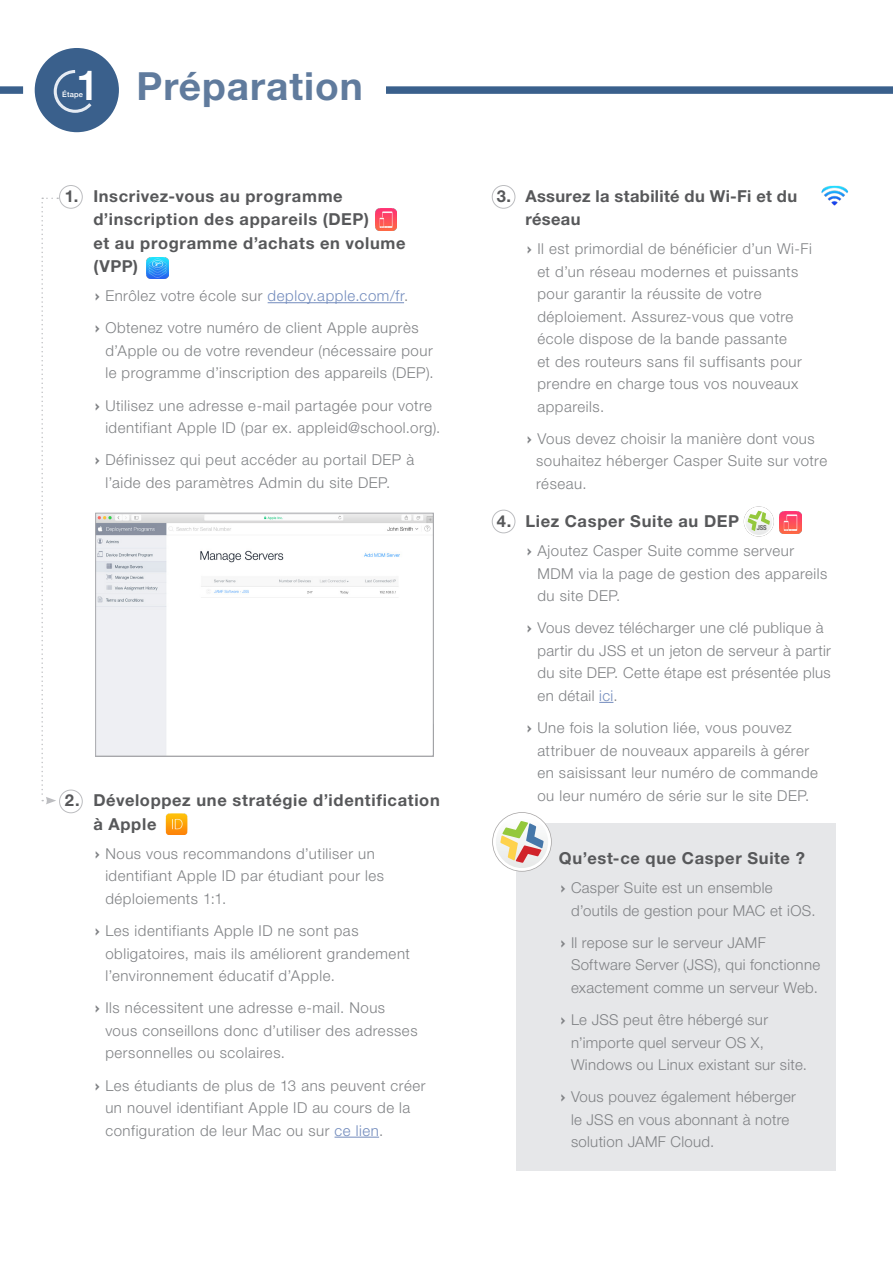
<style>
.page{position:relative;width:893px;height:1263px;background:#fff}
.page>*{position:absolute;margin:0;border:0;box-sizing:border-box;transform-origin:0 0}
.HEADLINE{font:500 41.4px "Helvetica Neue";color:#fff}
._1_HEADER{font:700 38.85px "Helvetica Neue LT Std";letter-spacing:.025em;color:#607b9d}
.Bold_Indented_body{font:700 16.5px/23.2px "Helvetica Neue LT Std";letter-spacing:.04em;color:#57585a}
.Bold_Indented_body-2{font:700 16.5px/23.2px "Helvetica Neue LT Std";letter-spacing:.02em;color:#57585a}
.Sub_bullets{font:300 15px/22.5px "Helvetica Neue LT Std";letter-spacing:.035em;color:#808285}
.HEADLINE-2{font:500 7.5px "Helvetica Neue";letter-spacing:.025em;color:#fff}
.t1{font:700 condensed 6.9px "Helvetica Neue";color:#666}
.s1{font-family:"DINOT";font-weight:700}
.s2{color:#738cbd}
</style>
<div class="page">
<div style="left:516px;top:823px;width:319px;height:347px;background:#e6e7e9"></div>
<hr style="left:268px;top:302px;width:136px;height:1px;background:#738cbd">
<hr style="left:335px;top:1137px;width:44px;height:1px;background:#738cbd">
<svg style="left:599px;top:702px;width:14px;height:1px"></svg>
<img style="left:97px;top:515px;width:335px;height:240px">
<div style="left:95px;top:513px;width:339px;height:244px;border:1px solid #a8a9ad"></div>
<img style="left:375px;top:209px;width:22px;height:21px">
<img style="left:780px;top:511px;width:21px;height:22px">
<img style="left:146px;top:257px;width:22px;height:22px">
<img style="left:166px;top:813px;width:21px;height:22px">
<div style="left:35px;top:48px;width:84px;height:84px;background:#3a608c;border-radius:50%"></div>
<svg style="left:53px;top:70px;width:39px;height:43px"></svg>
<div style="left:0;top:86px;width:23px;height:8px;background:#3a608c"></div>
<div style="left:386px;top:86px;width:507px;height:8px;background:#3a608c"></div>
<svg style="left:41px;top:198px;width:17px;height:606px"></svg>
<div style="left:59px;top:185px;width:24px;height:24px;border:1px solid #bcbdc0;border-radius:50%"></div>
<div style="left:492px;top:185px;width:23px;height:24px;border:1px solid #bcbdc0;border-radius:50%"></div>
<div style="left:492px;top:510px;width:23px;height:23px;border:1px solid #bcbdc0;border-radius:50%"></div>
<div style="left:59px;top:790px;width:24px;height:23px;border:1px solid #bcbdc0;border-radius:50%"></div>
<svg style="left:492px;top:812px;width:60px;height:60px"></svg>
<svg style="left:743px;top:506px;width:31px;height:31px"></svg>
<img style="left:821px;top:186px;width:28px;height:20px">
<p class="HEADLINE" style="left:77px;top:52px;width:25px">1</p>
<p class="_1_HEADER" style="left:136px;top:62px;width:228px">Préparation</p>
<p class="HEADLINE-2" style="left:62px;top:89px;width:22px">Étape</p>
<p class="Bold_Indented_body" style="left:93px;top:184px;width:314px;text-indent:-28px">1. Inscrivez-vous au programme d’inscription des appareils (DEP)<br>et au programme d’achats en volume (VPP)</p>
<p class="Sub_bullets" style="left:95px;top:284px;width:315px"><span class="s1">›</span> Enrôlez votre école sur <span class="s2">deploy.apple.com/fr</span>.</p>
<p class="Sub_bullets" style="left:105px;top:317px;width:330px;text-indent:-11px"><span class="s1">›</span> Obtenez votre numéro de client Apple auprès d’Apple ou de votre revendeur (nécessaire pour le programme d’inscription des appareils (DEP).</p>
<p class="Sub_bullets" style="left:105px;top:394px;width:337px;text-indent:-10px"><span class="s1">›</span> Utilisez une adresse e-mail partagée pour votre identifiant Apple ID (par ex. appleid@school.org).</p>
<p class="Sub_bullets" style="left:105px;top:448px;width:310px;text-indent:-10px"><span class="s1">›</span> Définissez qui peut accéder au portail DEP à l’aide des paramètres Admin du site DEP.</p>
<p class="Bold_Indented_body" style="left:93px;top:788px;width:348px;text-indent:-28px">2. Développez une stratégie d’identification à Apple</p>
<p class="Sub_bullets" style="left:105px;top:842px;width:280px;text-indent:-10px"><span class="s1">›</span> Nous vous recommandons d’utiliser un identifiant Apple ID par étudiant pour les déploiements 1:1.</p>
<p class="Sub_bullets" style="left:105px;top:919px;width:306px;text-indent:-10px"><span class="s1">›</span> Les identifiants Apple ID ne sont pas obligatoires, mais ils améliorent grandement l’environnement éducatif d’Apple.</p>
<p class="Sub_bullets" style="left:105px;top:996px;width:314px;text-indent:-10px"><span class="s1">›</span> Ils nécessitent une adresse e-mail. Nous vous conseillons donc d’utiliser des adresses personnelles ou scolaires.</p>
<p class="Sub_bullets" style="left:105px;top:1074px;width:322px;text-indent:-10px"><span class="s1">›</span> Les étudiants de plus de 13 ans peuvent créer un nouvel identifiant Apple ID au cours de la configuration de leur Mac ou sur <span class="s2">ce lien</span>.</p>
<p class="Bold_Indented_body-2" style="left:525px;top:184px;width:273px;text-indent:-28px">3. Assurez la stabilité du Wi-Fi et du réseau</p>
<p class="Sub_bullets" style="left:537px;top:237px;width:276px;text-indent:-10px"><span class="s1">›</span> Il est primordial de bénéficier d’un Wi-Fi et d’un réseau modernes et puissants pour garantir la réussite de votre déploiement. Assurez-vous que votre école dispose de la bande passante<br>et des routeurs sans fil suffisants pour prendre en charge tous vos nouveaux appareils.</p>
<p class="Sub_bullets" style="left:536px;top:427px;width:292px;text-indent:-9px"><span class="s1">›</span> Vous devez choisir la manière dont vous souhaitez héberger Casper Suite sur votre réseau.</p>
<p class="Bold_Indented_body" style="left:497px;top:509px;width:244px">4. Liez Casper Suite au DEP</p>
<p class="Sub_bullets" style="left:537px;top:539px;width:291px;text-indent:-10px"><span class="s1">›</span> Ajoutez Casper Suite comme serveur<br>MDM via la page de gestion des appareils du site DEP.</p>
<p class="Sub_bullets" style="left:537px;top:616px;width:295px;text-indent:-10px"><span class="s1">›</span> Vous devez télécharger une clé publique à partir du JSS et un jeton de serveur à partir du site DEP. Cette étape est présentée plus en détail <span class="s2">ici</span>.</p>
<p class="Sub_bullets" style="left:537px;top:716px;width:282px;text-indent:-11px"><span class="s1">›</span> Une fois la solution liée, vous pouvez attribuer de nouveaux appareils à gérer en saisissant leur numéro de commande ou leur numéro de série sur le site DEP.</p>
<p class="t1" style="left:757px;top:522px;width:11px">JSS</p>
<p class="Bold_Indented_body" style="left:559px;top:846px;width:247px">Qu’est-ce que Casper Suite ?</p>
<p class="Sub_bullets" style="left:571px;top:876px;width:246px;text-indent:-10px"><span class="s1">›</span> Casper Suite est un ensemble d’outils de gestion pour MAC et iOS.</p>
<p class="Sub_bullets" style="left:571px;top:931px;width:251px;text-indent:-10px"><span class="s1">›</span> Il repose sur le serveur JAMF<br>Software Server (JSS), qui fonctionne exactement comme un serveur Web.</p>
<p class="Sub_bullets" style="left:571px;top:1008px;width:237px;text-indent:-10px"><span class="s1">›</span> Le JSS peut être hébergé sur n’importe quel serveur OS X,<br>Windows ou Linux existant sur site.</p>
<p class="Sub_bullets" style="left:571px;top:1085px;width:226px;text-indent:-10px"><span class="s1">›</span> Vous pouvez également héberger le JSS en vous abonnant à notre solution JAMF Cloud.</p>
</div>
